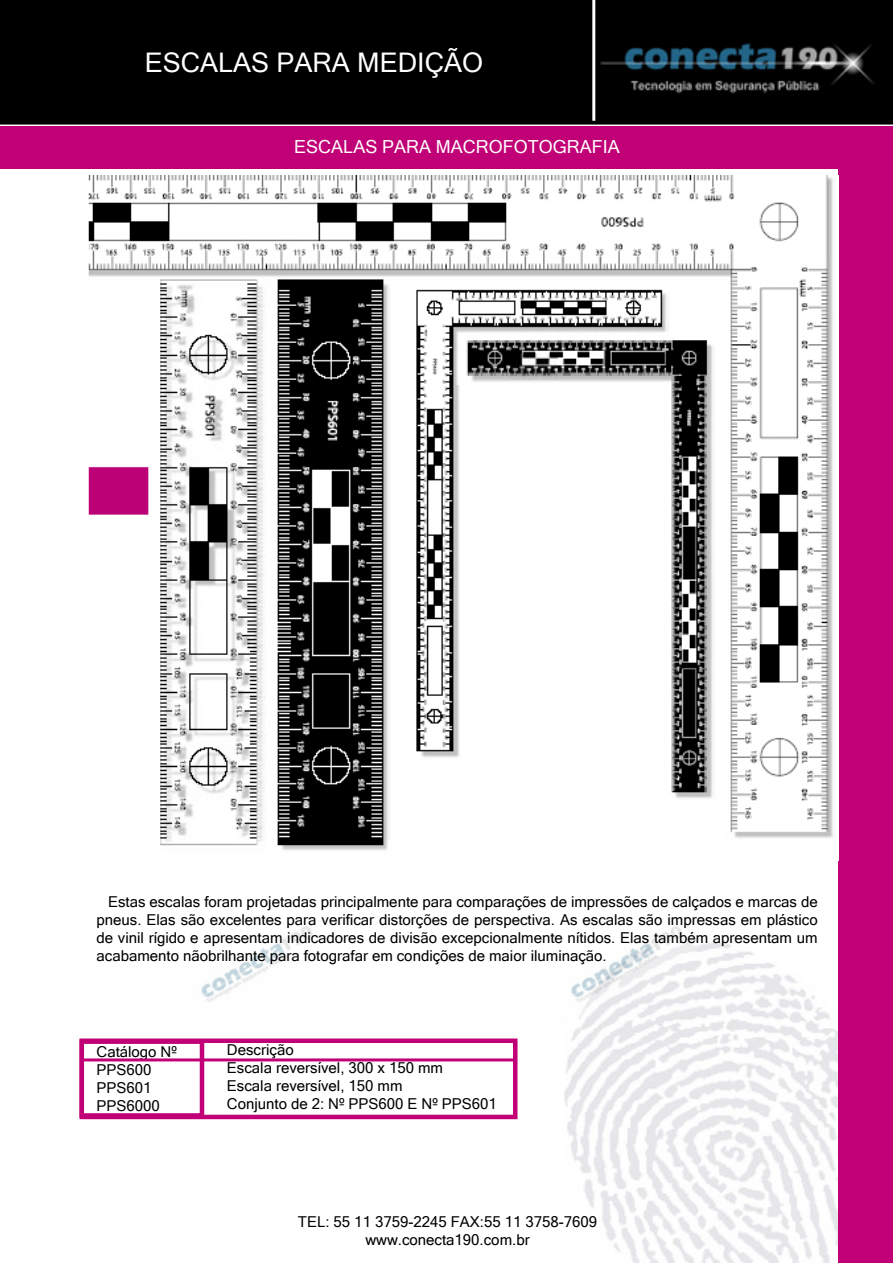
<style>
.page{position:relative;width:893px;height:1263px;background:#fff}
.page>*{position:absolute;margin:0;border:0;box-sizing:border-box;transform-origin:0 0}
.t1{font:27px "Microsoft Sans Serif";color:#fff}
.t2{font:18px "Microsoft Sans Serif";color:#fff}
.t3{font:15px/18px "Microsoft Sans Serif";color:#000}
</style>
<div class="page">
<img style="left:0;top:0;width:892px;height:1263px">
<img style="left:172px;top:903px;width:174px;height:123px">
<img style="left:542px;top:903px;width:174px;height:123px">
<hr style="left:592px;top:0;width:3px;height:121px;background:#fff">
<div style="left:0;top:126px;width:893px;height:42px;background:#c10077"></div>
<div style="left:839px;top:168px;width:54px;height:1095px;background:#c10077"></div>
<img style="left:74px;top:176px;width:765px;height:684px">
<div style="left:393px;top:803px;width:190px;height:93px;background:#fff"></div>
<div style="left:472px;top:388px;width:190px;height:94px;background:#fff"></div>
<div style="left:80px;top:1038px;width:437px;height:81px;border:4px solid #c10077"></div>
<div style="left:80px;top:1039px;width:124px;height:79px;border:4px solid #c10077"></div>
<div style="left:81px;top:1039px;width:436px;height:22px;border:3px solid #c10077"></div>
<h1 class="t1" style="left:145px;top:47px;width:340px">ESCALAS PARA MEDIÇÃO</h1>
<p class="t2" style="left:294px;top:136px;width:327px">ESCALAS PARA MACROFOTOGRAFIA</p>
<p class="t3" style="left:97px;top:893px;width:723px;text-align:justify;text-indent:11px">Estas escalas foram projetadas principalmente para comparações de impressões de calçados e marcas de pneus. Elas são excelentes para verificar distorções de perspectiva. As escalas são impressas em plástico de vinil rígido e apresentam indicadores de divisão excepcionalmente nítidos. Elas também apresentam um acabamento nãobrilhante para fotografar em condições de maior iluminação.</p>
<p class="t3" style="left:97px;top:1042px;width:82px">Catálogo Nº<br>PPS600<br>PPS601<br>PPS6000</p>
<p class="t3" style="left:227px;top:1040px;width:271px">Descrição<br>Escala reversível, 300 x 150 mm<br>Escala reversível, 150 mm<br>Conjunto de 2: Nº PPS600 E Nº PPS601</p>
<p class="t3" style="left:298px;top:1213px;width:301px;text-align:center">TEL: 55 11 3759-2245 FAX:55 11 3758-7609 www.conecta190.com.br</p>
</div>
